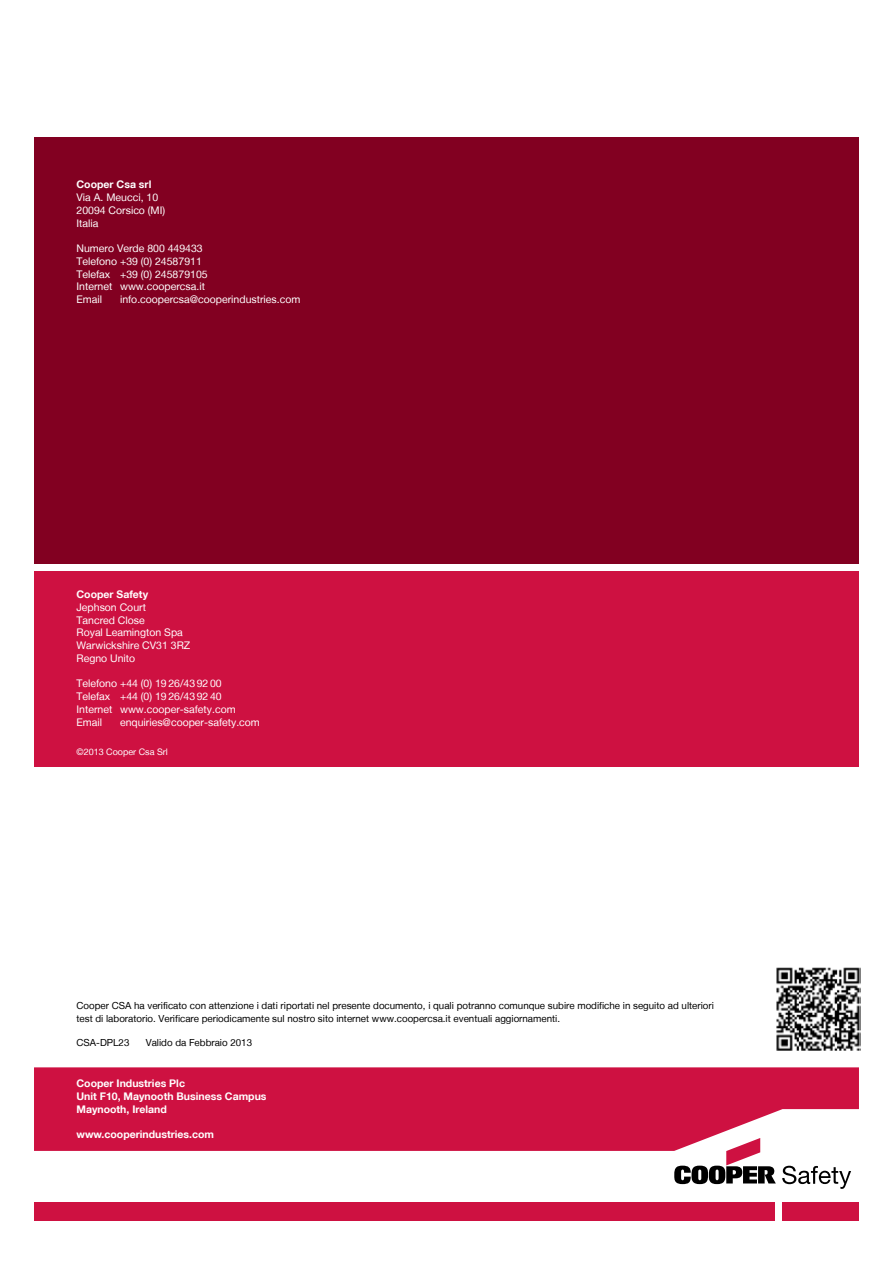
<style>
.page{position:relative;width:893px;height:1263px;background:#fff}
.page>*{position:absolute;margin:0;border:0;box-sizing:border-box;transform-origin:0 0}
.t1{font:10.5px/12.8px "Helvetica Neue LT";color:#fff}
.t2{font:700 10.5px/12.8px "Helvetica Neue LT";color:#fff}
.t3{font:9.75px/12.8px "Helvetica Neue LT";color:#000}
.t4{font:9px "Helvetica Neue LT";color:#fff}
</style>
<div class="page">
<svg style="left:674px;top:1151px;width:102px;height:33px"></svg>
<svg style="left:782px;top:1166px;width:69px;height:23px"></svg>
<div style="left:783px;top:1202px;width:76px;height:18px;background:#ce1141"></div>
<div style="left:34px;top:1202px;width:741px;height:18px;background:#ce1141"></div>
<svg style="left:34px;top:1067px;width:825px;height:84px;background:#d12450"></svg>
<div style="left:34px;top:571px;width:825px;height:196px;background:#ce1141"></div>
<div style="left:34px;top:137px;width:825px;height:426px;background:#820021"></div>
<img style="left:776px;top:967px;width:84px;height:84px">
<p class="t2" style="left:77px;top:178px;width:76px">Cooper Csa srl</p>
<p class="t1" style="left:77px;top:191px;width:90px">Via A. Meucci, 10<br>20094 Corsico (MI)<br>Italia</p>
<p class="t1" style="left:77px;top:242px;width:133px">Numero Verde 800 449433<br>Telefono +39 (0) 24587911<br>Telefax +39 (0) 245879105<br>Internet www.coopercsa.it<br>Email</p>
<p class="t1" style="left:120px;top:293px;width:182px">info.coopercsa@cooperindustries.com</p>
<p class="t2" style="left:77px;top:588px;width:73px">Cooper Safety</p>
<p class="t1" style="left:77px;top:601px;width:115px">Jephson Court<br>Tancred Close<br>Royal Leamington Spa<br>Warwickshire CV31 3RZ<br>Regno Unito</p>
<p class="t1" style="left:77px;top:677px;width:161px">Telefono +44 (0) 19 26/43 92 00<br>Telefax +44 (0) 19 26/43 92 40<br>Internet www.cooper-safety.com<br>Email</p>
<p class="t1" style="left:120px;top:715px;width:141px">enquiries@cooper-safety.com</p>
<p class="t4" style="left:77px;top:746px;width:93px">©2013 Cooper Csa Srl</p>
<p class="t3" style="left:77px;top:999px;width:639px">Cooper CSA ha verificato con attenzione i dati riportati nel presente documento, i quali potranno comunque subire modifiche in seguito ad ulteriori test di laboratorio. Verificare periodicamente sul nostro sito internet www.coopercsa.it eventuali aggiornamenti.</p>
<p class="t3" style="left:77px;top:1036px;width:54px">CSA-DPL23</p>
<p class="t3" style="left:146px;top:1036px;width:108px">Valido da Febbraio 2013</p>
<p class="t2" style="left:77px;top:1077px;width:191px">Cooper Industries Plc<br>Unit F10, Maynooth Business Campus<br>Maynooth, Ireland</p>
<p class="t2" style="left:77px;top:1128px;width:139px">www.cooperindustries.com</p>
</div>
